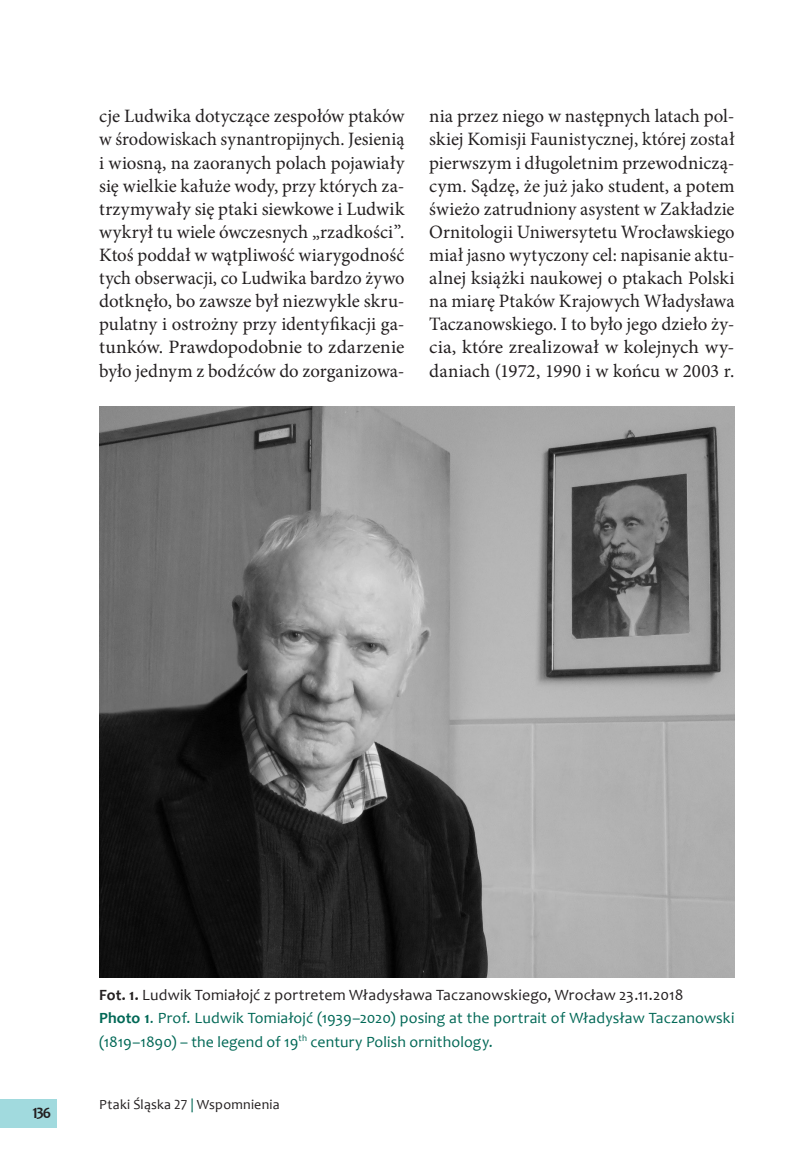
<style>
.page{position:relative;width:809px;height:1171px;background:#fff}
.page>*{position:absolute;margin:0;border:0;box-sizing:border-box;transform-origin:0 0}
.wciecie{font:18.9px/23.1px "Minion Pro";color:#231f20;text-align:justify}
.tekst_ciągły{font:15.75px/23.1px "Candara";letter-spacing:.01em;color:#006856}
.tekst_ciągły-2{font:15.75px "Candara";letter-spacing:.01em;color:#231f20}
.L_numer_paginy{font:700 15.75px "Candara";color:#231f20}
.L_zywa_pagina_pl{font:14px "Candara";letter-spacing:.015em;color:#231f20}
.s1{font-weight:700}
.s2{color:#006856}
</style>
<div class="page">
<div style="left:0;top:1099px;width:57px;height:28px;background:#a1dade"></div>
<img style="left:99px;top:407px;width:635px;height:570px">
<p class="wciecie" style="left:99px;top:105px;width:307px">cje Ludwika dotyczące zespołów ptaków w środowiskach synantropijnych. Jesienią i wiosną, na zaoranych polach pojawiały się wielkie kałuże wody, przy których za&shy;trzymywały się ptaki siewkowe i Ludwik wykrył tu wiele ówczesnych „rzadkości”.<br>Ktoś poddał w wątpliwość wiarygodność tych obserwacji, co Ludwika bardzo żywo dotknęło, bo zawsze był niezwykle skru&shy;pulatny i ostrożny przy identyfikacji ga&shy;tunków. Prawdopodobnie to zdarzenie było jednym z bodźców do zorganizowa-</p>
<p class="wciecie" style="left:429px;top:105px;width:307px">nia przez niego w następnych latach pol&shy;skiej Komisji Faunistycznej, której został pierwszym i długoletnim przewodniczą&shy;cym. Sądzę, że już jako student, a potem świeżo zatrudniony asystent w Zakładzie Ornitologii Uniwersytetu Wrocławskiego miał jasno wytyczony cel: napisanie aktu&shy;alnej książki naukowej o ptakach Polski na miarę Ptaków Krajowych Władysława Taczanowskiego. I to było jego dzieło ży&shy;cia, które zrealizował w kolejnych wy&shy;daniach (1972, 1990 i w końcu w 2003 r.</p>
<p class="L_numer_paginy" style="left:32px;top:1103px;width:20px">136</p>
<p class="tekst_ciągły-2" style="left:99px;top:985px;width:585px"><span class="s1">Fot. 1.</span> Ludwik Tomiałojć z portretem Władysława Taczanowskiego, Wrocław 23.11.2018</p>
<p class="tekst_ciągły" style="left:99px;top:1006px;width:636px"><span class="s1">Photo 1</span>. Prof. Ludwik Tomiałojć (1939–2020) posing at the portrait of Władysław Taczanowski (1819–1890) – the legend of 19<sup>th</sup> century Polish ornithology.</p>
<p class="L_zywa_pagina_pl" style="left:99px;top:1096px;width:182px">Ptaki Śląska 27 <span class="s2">|</span> Wspomnienia</p>
</div>
